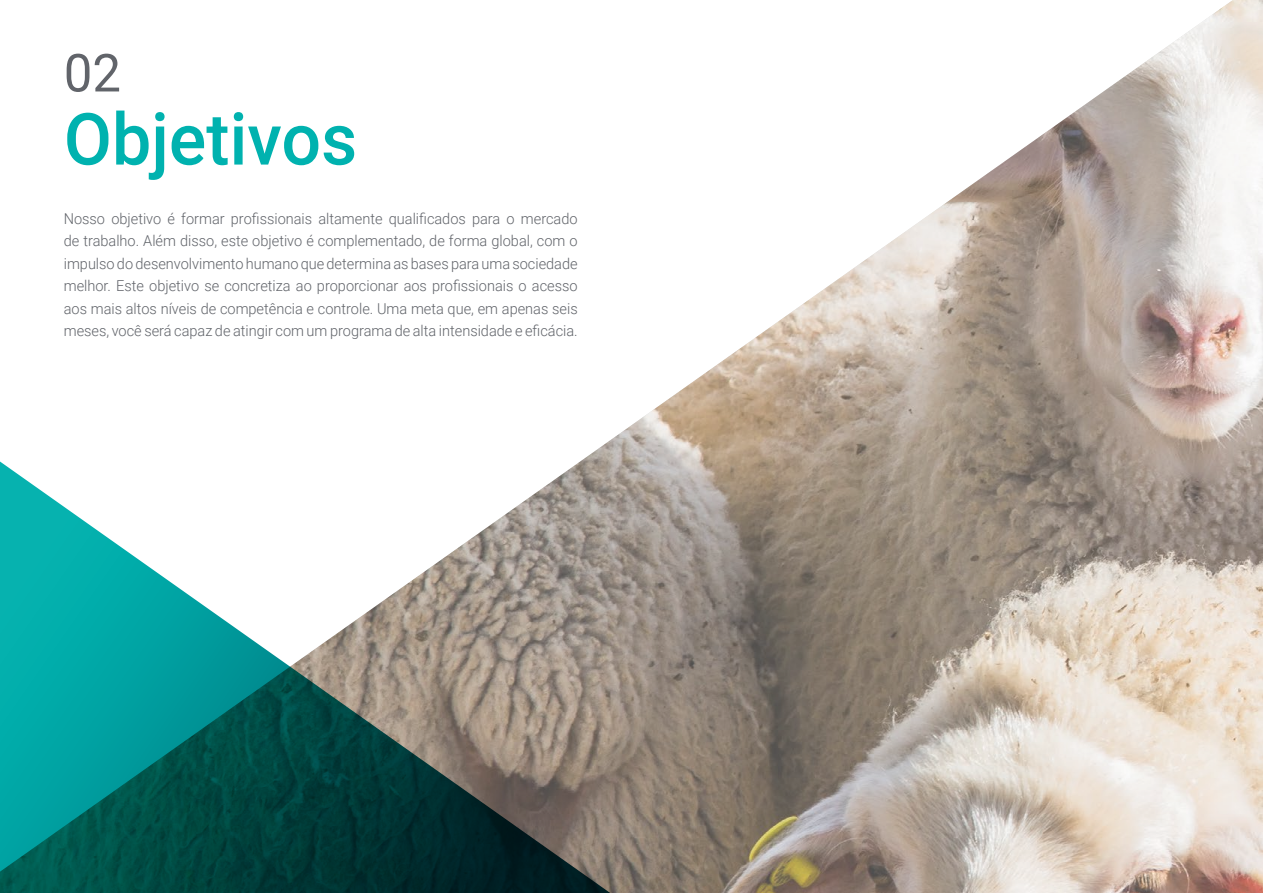
<style>
.page{position:relative;width:1263px;height:893px;background:#fff}
.page>*{position:absolute;margin:0;border:0;box-sizing:border-box;transform-origin:0 0}
.t1{font:500 72px "Roboto";color:#00b2af}
.t2{font:52.5px "Roboto";color:#61646a}
.t3{font:300 15px/22.5px "Roboto";color:#61646a;text-align:justify}
</style>
<div class="page">
<img style="left:602px;top:0;width:661px;height:893px">
<svg style="left:0;top:446px;width:640px;height:447px"></svg>
<h2 class="t2" style="left:64px;top:36px;width:59px">02</h2>
<h1 class="t1" style="left:64px;top:89px;width:295px">Objetivos</h1>
<p class="t3" style="left:64px;top:207px;width:515px">Nosso objetivo é formar profissionais altamente qualificados para o mercado de trabalho. Além disso, este objetivo é complementado, de forma global, com o impulso do desenvolvimento humano que determina as bases para uma sociedade melhor. Este objetivo se concretiza ao proporcionar aos profissionais o acesso aos mais altos níveis de competência e controle. Uma meta que, em apenas seis meses, você será capaz de atingir com um programa de alta intensidade e eficácia.</p>
</div>
